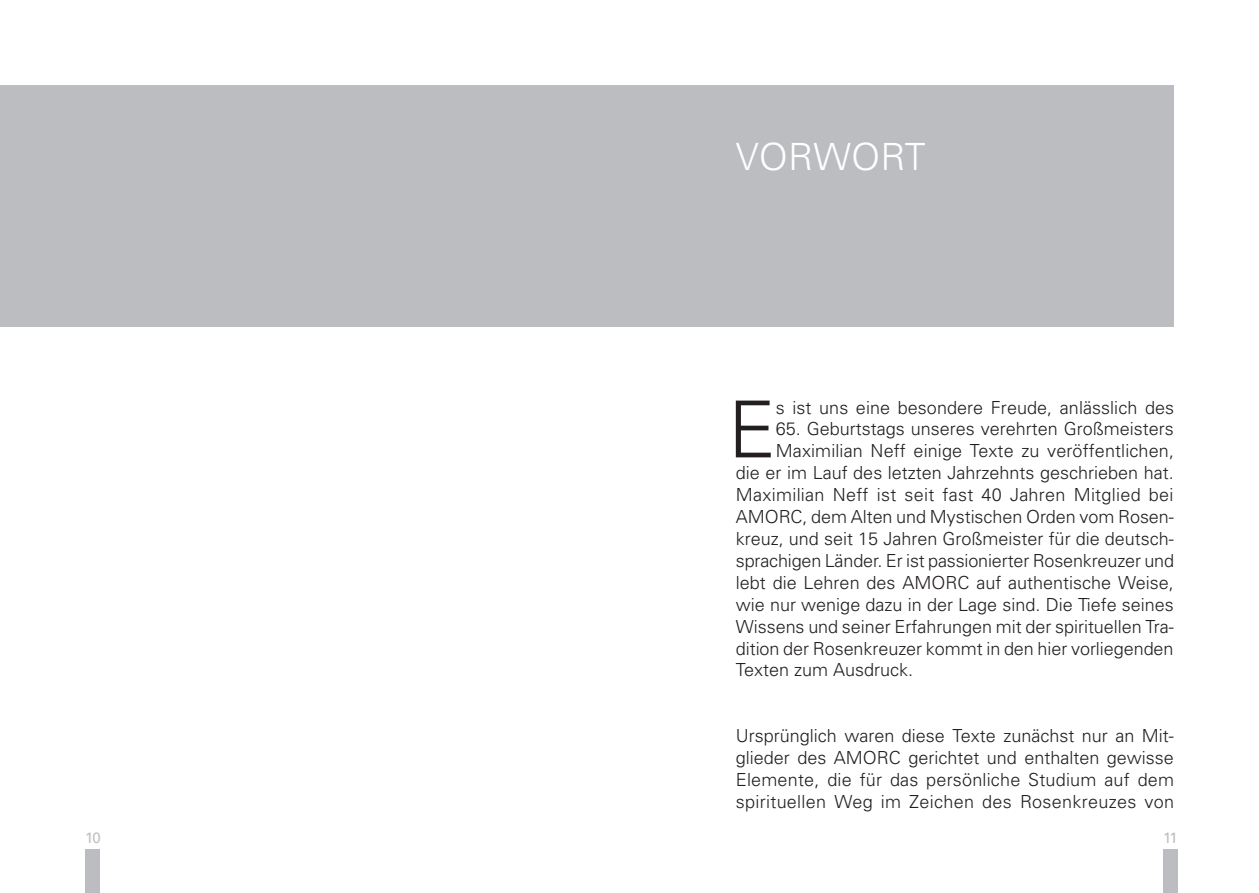
<style>
.page{position:relative;width:1259px;height:893px;background:#fff}
.page>*{position:absolute;margin:0;border:0;box-sizing:border-box;transform-origin:0 0}
.Heading_1{font:300 78.6px "Univers";color:#231f20}
.t1{font:300 37.5px "Univers";letter-spacing:.005em;color:#fff}
.Heading_1-2{font:300 18px/21.9px "Univers";color:#231f20;text-align:justify}
.t2{font:15px "Univers";color:#bcbdc0}
</style>
<div class="page">
<div style="left:85px;top:849px;width:14px;height:44px;background:#bcbdc0"></div>
<div style="left:1163px;top:849px;width:14px;height:44px;background:#bcbdc0"></div>
<div style="left:0;top:85px;width:1174px;height:242px;background:#bcbdc0"></div>
<p class="t1" style="left:736px;top:134px;width:191px">VORWORT</p>
<p class="Heading_1" style="left:728px;top:382px;width:50px">E</p>
<p class="Heading_1-2" style="left:776px;top:396px;width:400px">s ist uns eine besondere Freude, anlässlich des</p>
<p class="Heading_1-2" style="left:776px;top:418px;width:399px">65. Geburtstags unseres verehrten Großmeisters</p>
<p class="Heading_1-2" style="left:776px;top:440px;width:400px">Maximilian Neff einige Texte zu veröffentlichen,</p>
<p class="Heading_1-2" style="left:736px;top:461px;width:439px">die er im Lauf des letzten Jahrzehnts geschrieben hat.</p>
<p class="Heading_1-2" style="left:736px;top:483px;width:439px">Maximilian Neff ist seit fast 40 Jahren Mitglied bei</p>
<p class="Heading_1-2" style="left:736px;top:505px;width:439px">AMORC, dem Alten und Mystischen Orden vom Rosen-</p>
<p class="Heading_1-2" style="left:736px;top:527px;width:439px">kreuz, und seit 15 Jahren Großmeister für die deutsch-</p>
<p class="Heading_1-2" style="left:736px;top:549px;width:440px">sprachigen Länder. Er ist passionierter Rosenkreuzer und</p>
<p class="Heading_1-2" style="left:736px;top:571px;width:439px">lebt die Lehren des AMORC auf authentische Weise,</p>
<p class="Heading_1-2" style="left:736px;top:593px;width:439px">wie nur wenige dazu in der Lage sind. Die Tiefe seines</p>
<p class="Heading_1-2" style="left:736px;top:615px;width:439px">Wissens und seiner Erfahrungen mit der spirituellen Tra-</p>
<p class="Heading_1-2" style="left:736px;top:637px;width:439px">dition der Rosenkreuzer kommt in den hier vorliegenden</p>
<p class="Heading_1-2" style="left:736px;top:659px;width:179px">Texten zum Ausdruck.</p>
<p class="Heading_1-2" style="left:736px;top:724px;width:440px">Ursprünglich waren diese Texte zunächst nur an Mit&shy;glieder des AMORC gerichtet und enthalten gewisse Elemente, die für das persönliche Studium auf dem spirituellen Weg im Zeichen des Rosenkreuzes von</p>
<p class="t2" style="left:85px;top:828px;width:17px">10</p>
<p class="t2" style="left:1163px;top:828px;width:16px">11</p>
</div>
